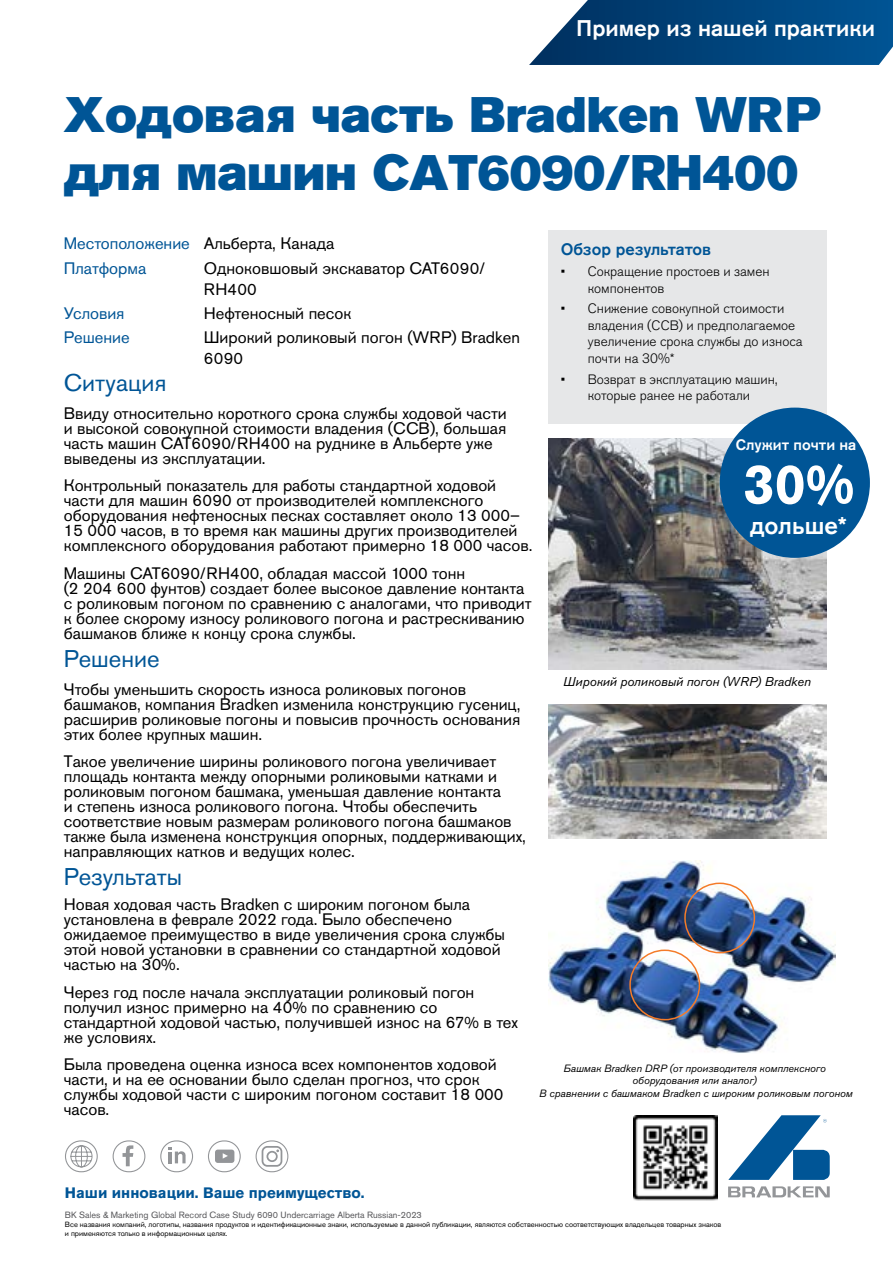
<style>
.page{position:relative;width:893px;height:1263px;background:#fff}
.page>*{position:absolute;margin:0;border:0;box-sizing:border-box;transform-origin:0 0}
.t1{font:700 55.5px "Akzidenz Grotesk BE";color:#fff}
.t2{font:49.5px "Akzidenz Grotesk Pro Super";color:#005596}
.t3{font:49.5px "Akzidenz Grotesk BE Super";color:#005596}
.t4{font:24px "Akzidenz Grotesk Pro";color:#005596}
.t5{font:500 24px "Akzidenz Grotesk Pro";color:#fff}
.t6{font:500 22.5px "Akzidenz Grotesk Pro";color:#fff}
.t7{font:16.5px/15px "Akzidenz Grotesk Pro";color:#000}
.t8{font:16.5px/24.9px "Akzidenz Grotesk Pro";color:#005596}
.t9{font:500 16.5px "Akzidenz Grotesk Pro";color:#005596}
.t10{font:700 15px "Akzidenz Grotesk Pro";color:#005596}
.t11{font:500 15px "Akzidenz Grotesk Pro";color:#fff}
.t12{font:300 13.5px/16.5px "Akzidenz Grotesk Pro";color:#000}
.t13{font:italic 12.75px "Akzidenz Grotesk Pro";color:#000}
.t14{font:italic 10.5px/12.1px "Akzidenz Grotesk Pro";color:#000;text-align:center}
.t15{font:9px "Akzidenz Grotesk BE";color:#565659}
.t16{font:7.5px/9px "Akzidenz Grotesk Pro";color:#000}
.s1{font-family:"Akzidenz Grotesk Pro Super"}
.s2{color:#000}
</style>
<div class="page">
<img style="left:548px;top:860px;width:288px;height:193px">
<img style="left:548px;top:438px;width:278px;height:232px">
<svg style="left:529px;top:0;width:364px;height:65px;background:#165386"></svg>
<div style="left:548px;top:230px;width:278px;height:193px;background:#e6e7e8"></div>
<svg style="left:728px;top:1115px;width:102px;height:65px"></svg>
<svg style="left:728px;top:1186px;width:102px;height:11px"></svg>
<img style="left:548px;top:704px;width:278px;height:134px">
<div style="left:65px;top:1140px;width:33px;height:32px;border:1px solid #939598;border-radius:15px"></div>
<svg style="left:70px;top:1145px;width:23px;height:23px"></svg>
<div style="left:160px;top:1140px;width:33px;height:32px;border:1px solid #939598;border-radius:15px"></div>
<svg style="left:169px;top:1147px;width:17px;height:16px"></svg>
<div style="left:113px;top:1140px;width:32px;height:32px;border:1px solid #939598;border-radius:15px"></div>
<svg style="left:123px;top:1145px;width:10px;height:21px"></svg>
<div style="left:208px;top:1140px;width:33px;height:32px;border:1px solid #939598;border-radius:15px"></div>
<svg style="left:215px;top:1149px;width:19px;height:14px"></svg>
<div style="left:256px;top:1140px;width:32px;height:32px;border:1px solid #939598;border-radius:15px"></div>
<div style="left:266px;top:1151px;width:12px;height:11px;border:2px solid #939598;border-radius:50%"></div>
<div style="left:262px;top:1146px;width:20px;height:21px;border:2px solid #939598;border-radius:5px"></div>
<div style="left:629px;top:949px;width:71px;height:71px;border:2px solid #f47b29;border-radius:50%"></div>
<div style="left:684px;top:882px;width:71px;height:71px;border:2px solid #f47b29;border-radius:50%"></div>
<div style="left:720px;top:408px;width:150px;height:150px;background:#005596;border-radius:50%"></div>
<img style="left:634px;top:1115px;width:83px;height:85px">
<h3 class="t6" style="left:576px;top:13px;width:300px">Пример из нашей практики</h3>
<h2 class="t2" style="left:64px;top:82px;width:758px">Ходовая часть Bradken WRP</h2>
<h2 class="t3" style="left:64px;top:144px;width:736px"><span class="s1">для машин</span> CAT6090/RH400</h2>
<p class="t8" style="left:64px;top:230px;width:272px">Местоположение <span class="s2">Альберта, Канада<br></span>Платформа</p>
<p class="t7" style="left:204px;top:257px;width:283px;line-height:21px">Одноковшовый экскаватор CAT6090/<br>RH400</p>
<p class="t8" style="left:64px;top:301px;width:62px">Условия</p>
<p class="t7" style="left:204px;top:306px;width:149px">Нефтеносный песок</p>
<p class="t8" style="left:64px;top:325px;width:67px">Решение</p>
<p class="t7" style="left:204px;top:327px;width:318px;line-height:21px">Широкий роликовый погон (WRP) Bradken<br>6090</p>
<h3 class="t4" style="left:64px;top:367px;width:104px">Ситуация</h3>
<p class="t7" style="left:64px;top:405px;width:445px">Ввиду относительно короткого срока службы ходовой части и высокой совокупной стоимости владения (ССВ), большая часть машин CAT6090/RH400 на руднике в Альберте уже выведены из эксплуатации.</p>
<p class="t7" style="left:64px;top:478px;width:470px">Контрольный показатель для работы стандартной ходовой части для машин 6090 от производителей комплексного оборудования нефтеносных песках составляет около 13 000– 15 000 часов, в то время как машины других производителей комплексного оборудования работают примерно 18 000 часов.</p>
<p class="t7" style="left:64px;top:566px;width:469px">Машины CAT6090/RH400, обладая массой 1000 тонн<br>(2 204 600 фунтов) создает более высокое давление контакта с роликовым погоном по сравнению с аналогами, что приводит к более скорому износу роликового погона и растрескиванию башмаков ближе к концу срока службы.</p>
<h3 class="t4" style="left:64px;top:643px;width:97px">Решение</h3>
<p class="t7" style="left:64px;top:681px;width:458px">Чтобы уменьшить скорость износа роликовых погонов башмаков, компания Bradken изменила конструкцию гусениц, расширив роликовые погоны и повысив прочность основания этих более крупных машин.</p>
<p class="t7" style="left:64px;top:754px;width:464px">Такое увеличение ширины роликового погона увеличивает площадь контакта между опорными роликовыми катками и роликовым погоном башмака, уменьшая давление контакта<br>и степень износа роликового погона. Чтобы обеспечить соответствие новым размерам роликового погона башмаков также была изменена конструкция опорных, поддерживающих, направляющих катков и ведущих колес.</p>
<h3 class="t4" style="left:64px;top:861px;width:120px">Результаты</h3>
<p class="t7" style="left:64px;top:896px;width:443px">Новая ходовая часть Bradken с широким погоном была установлена в феврале 2022 года. Было обеспечено ожидаемое преимущество в виде увеличения срока службы этой новой установки в сравнении со стандартной ходовой частью на 30%.</p>
<p class="t7" style="left:64px;top:984px;width:456px">Через год после начала эксплуатации роликовый погон получил износ примерно на 40% по сравнению со стандартной ходовой частью, получившей износ на 67% в тех же условиях.</p>
<p class="t7" style="left:64px;top:1057px;width:441px">Была проведена оценка износа всех компонентов ходовой части, и на ее основании было сделан прогноз, что срок службы ходовой части с широким погоном составит 18 000 часов.</p>
<p class="t9" style="left:561px;top:239px;width:152px">Обзор результатов</p>
<p class="t12" style="left:588px;top:263px;width:183px;text-indent:-27px">• Сокращение простоев и замен компонентов</p>
<p class="t12" style="left:588px;top:300px;width:216px;text-indent:-27px">• Снижение совокупной стоимости владения (ССВ) и предполагаемое увеличение срока службы до износа почти на 30%*</p>
<p class="t12" style="left:561px;top:371px;width:218px;text-align:center">• Возврат в эксплуатацию машин, которые ранее не работали</p>
<p class="t11" style="left:736px;top:435px;width:122px">Служит почти на</p>
<h1 class="t1" style="left:743px;top:452px;width:113px">30%</h1>
<h3 class="t5" style="left:750px;top:510px;width:98px">дольше*</h3>
<p class="t13" style="left:563px;top:674px;width:249px">Широкий роликовый погон (WRP) Bradken</p>
<p class="t14" style="left:539px;top:1062px;width:315px">Башмак Bradken DRP (от производителя комплексного оборудования или аналог)<br>В сравнении с башмаком Bradken с широким роликовым погоном</p>
<p class="t10" style="left:65px;top:1183px;width:301px">Наши инновации. Ваше преимущество.</p>
<p class="t15" style="left:65px;top:1210px;width:358px">BK Sales &amp; Marketing Global Record Case Study 6090 Undercarriage Alberta Russian-2023</p>
<p class="t16" style="left:65px;top:1220px;width:658px">Все названия компаний, логотипы, названия продуктов и идентификационные знаки, используемые в данной публикации, являются собственностью соответствующих владельцев товарных знаков и применяются только в информационных целях.</p>
</div>
